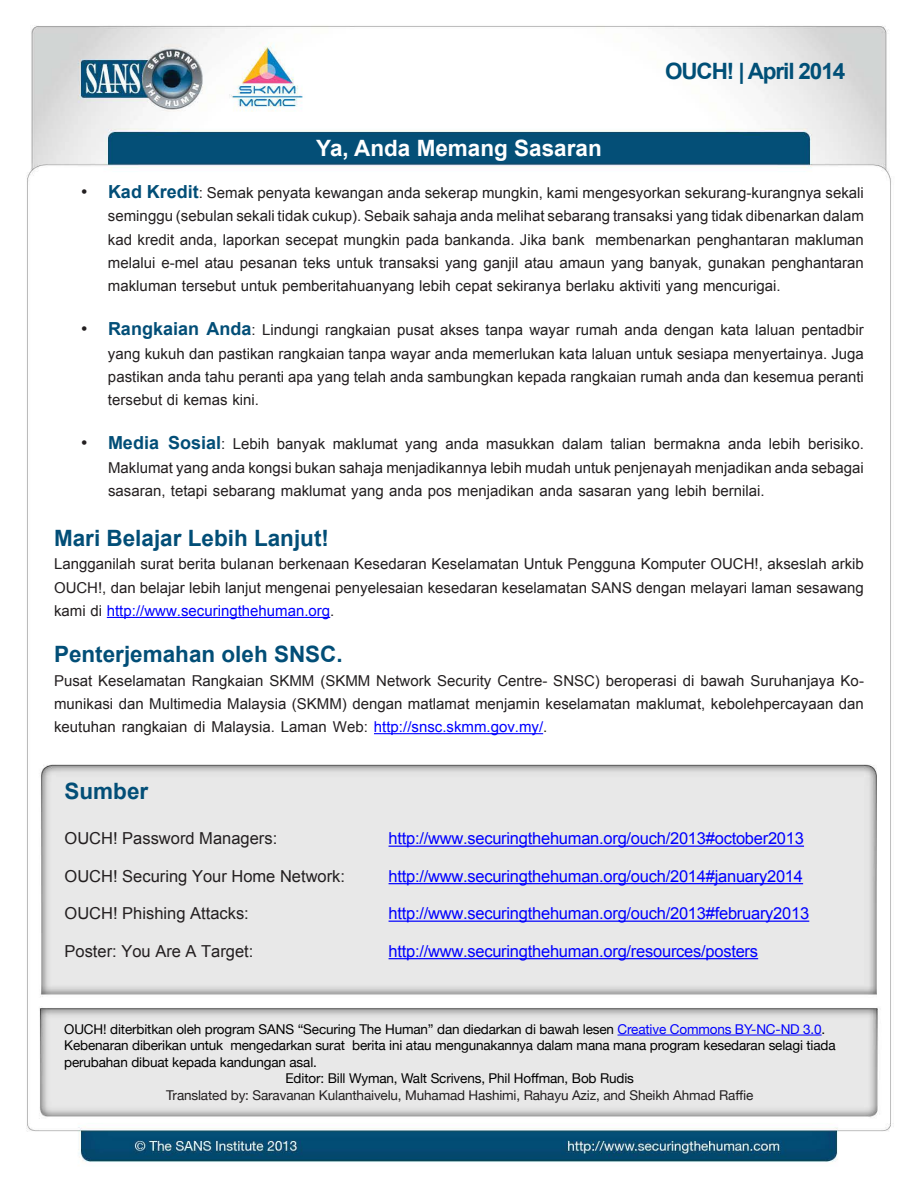
<style>
.page{position:relative;width:918px;height:1188px;background:#fff}
.page>*{position:absolute;margin:0;border:0;box-sizing:border-box;transform-origin:0 0}
.MainText{font:700 22.5px "Arial";color:#024e77}
.t1{font:700 22.5px "Arial";color:#fff}
.t2{font:700 22.5px "Arial";letter-spacing:-.05em;color:#004f77}
.t3{font:700 18px "Arial";color:#024e77}
.t4{font:18px "Arial";color:#231f20}
.MainText-2{font:16.5px "Arial";letter-spacing:-.015em;color:#00f}
.MainText-3{font:16.5px "Arial";color:#231f20}
.MainText-4{font:15px/23.2px "Arial";color:#231f20}
.t5{font:13.5px/16.5px "Helvetica Neue";letter-spacing:-.01em;color:#000}
.t6{font:13.5px "Helvetica Neue";letter-spacing:-.01em;color:#231f20}
.s1{color:#00f}
</style>
<div class="page">
<img style="left:26px;top:25px;width:868px;height:1137px">
<hr style="left:107px;top:617px;width:223px;height:1px;background:#00f">
<hr style="left:374px;top:733px;width:169px;height:1px;background:#00f">
<hr style="left:618px;top:1035px;width:204px;height:1px;background:#00f">
<hr style="left:389px;top:846px;width:415px;height:1px;background:#00f">
<hr style="left:389px;top:883px;width:414px;height:1px;background:#00f">
<hr style="left:389px;top:921px;width:420px;height:1px;background:#00f">
<hr style="left:389px;top:958px;width:369px;height:1px;background:#00f">
<h1 class="t2" style="left:665px;top:56px;width:182px">OUCH! | April 2014</h1>
<h1 class="t1" style="left:316px;top:133px;width:287px">Ya, Anda Memang Sasaran</h1>
<p class="t4" style="left:81px;top:180px;width:8px">•</p>
<p class="t3" style="left:108px;top:180px;width:92px">Kad Kredit</p>
<p class="MainText-4" style="left:199px;top:181px;width:667px">: Semak penyata kewangan anda sekerap mungkin, kami mengesyorkan sekurang-kurangnya sekali</p>
<p class="t4" style="left:81px;top:317px;width:8px">•</p>
<p class="MainText-4" style="left:108px;top:205px;width:757px;text-align:right">seminggu (sebulan sekali tidak cukup .) Sebaik sahaja anda melihat sebarang transaksi yang tidak dibenarkan dalam membenarkan penghantaran makluman</p>
<p class="MainText-4" style="left:108px;top:228px;width:757px">kad kredit anda, laporkan secepat mungkin pada bankanda. Jika bank<br>melalui -e mel atau pesanan teks untuk transaksi yang ganjil atau amaun yang banyak, gunakan penghantaran makluman tersebut untuk pemberitahuanyang lebih cepat sekiranya berlaku aktiviti yang mencurigai.</p>
<p class="MainText-4" style="left:252px;top:319px;width:614px">: Lindungi rangkaian pusat akses tanpa wayar rumah anda dengan kata laluan pentadbir</p>
<p class="t3" style="left:108px;top:317px;width:145px">Rangkaian Anda</p>
<p class="t4" style="left:81px;top:431px;width:8px">•</p>
<p class="MainText-4" style="left:108px;top:342px;width:757px;text-align:justify">yang kukuh dan pastikan rangkaian tanpa wayar anda memerlukan kata laluan untuk sesiapa menyertainya. Juga pastikan anda tahu peranti apa yang telah anda sambungkan kepada rangkaian rumah anda dan kesemua peranti tersebut di kemas kini.</p>
<p class="MainText-4" style="left:808px;top:433px;width:57px">berisiko.</p>
<p class="t3" style="left:168px;top:431px;width:55px">Sosial</p>
<p class="t3" style="left:108px;top:431px;width:53px">Media</p>
<p class="MainText-4" style="left:233px;top:433px;width:38px">Lebih</p>
<p class="MainText-4" style="left:277px;top:433px;width:50px">banyak</p>
<p class="MainText-4" style="left:333px;top:433px;width:67px">maklumat</p>
<p class="MainText-4" style="left:445px;top:433px;width:35px">anda</p>
<p class="MainText-4" style="left:486px;top:433px;width:70px">masukkan</p>
<p class="MainText-4" style="left:562px;top:433px;width:42px">dalam</p>
<p class="MainText-4" style="left:610px;top:433px;width:37px">talian</p>
<p class="MainText-4" style="left:654px;top:433px;width:68px">bermakna</p>
<p class="MainText-4" style="left:728px;top:433px;width:35px">anda</p>
<p class="MainText-4" style="left:769px;top:433px;width:33px">lebih</p>
<p class="MainText-4" style="left:405px;top:433px;width:34px">yang</p>
<p class="MainText-4" style="left:221px;top:433px;width:6px">:</p>
<p class="MainText-4" style="left:108px;top:456px;width:757px">Maklumat yang anda kongsi bukan sahaja menjadikannya lebih mudah untuk penjenayah menjadikan anda sebagai sasaran, tetapi sebarang maklumat yang anda pos menjadikan anda sasaran yang lebih bernilai.</p>
<p class="MainText" style="left:54px;top:523px;width:277px">Mari Belajar Lebih Lanjut!</p>
<p class="MainText-4" style="left:54px;top:553px;width:811px;text-align:justify">Langganilah surat berita bulanan berkenaan Kesedaran Keselamatan Untuk Pengguna Komputer OUCH ,! akseslah arkib OUCH ,! dan belajar lebih lanjut mengenai penyelesaian kesedaran keselamatan SANS dengan melayari laman sesawang kami di <span class="s1">http://www.securingthehuman.org</span>.</p>
<p class="MainText" style="left:54px;top:639px;width:290px">Penterjemahan oleh SNSC.</p>
<p class="MainText-4" style="left:54px;top:692px;width:811px">munikasi dan Multimedia Malaysia (SKMM) dengan matlamat menjamin keselamatan maklumat, kebolehpercayaan dan</p>
<p class="MainText-4" style="left:54px;top:669px;width:811px">Pusat Keselamatan Rangkaian SKMM (SKMM Network Security Centre- SNSC) beroperasi di bawah Suruhanjaya Ko-</p>
<p class="MainText-4" style="left:54px;top:715px;width:495px">keutuhan rangkaian di Malaysia. Laman Web: <span class="s1">http://snsc.skmm.gov.my/</span>.</p>
<p class="MainText" style="left:65px;top:777px;width:85px">Sumber</p>
<p class="MainText-3" style="left:65px;top:828px;width:214px">OUCH! Password Managers:</p>
<p class="MainText-2" style="left:389px;top:828px;width:417px">http://www.securingthehuman.org/ouch/2013#october2013</p>
<p class="MainText-3" style="left:65px;top:865px;width:282px">OUCH! Securing Your Home Network:</p>
<p class="MainText-2" style="left:389px;top:865px;width:416px">http://www.securingthehuman.org/ouch/2014#january2014</p>
<p class="MainText-3" style="left:65px;top:903px;width:186px">OUCH! Phishing Attacks:</p>
<p class="MainText-2" style="left:389px;top:903px;width:422px">http://www.securingthehuman.org/ouch/2013#february2013</p>
<p class="MainText-3" style="left:65px;top:940px;width:190px">Poster: You Are A Target:</p>
<p class="MainText-2" style="left:389px;top:940px;width:371px">http://www.securingthehuman.org/resources/posters</p>
<p class="t5" style="left:352px;top:1021px;width:485px;text-indent:-288px">OUCH! diterbitkan oleh program SANS “Securing The Human” dan diedarkan di bawah lesen <span class="s1">Creative Commons BY-NC-ND 3.0</span>. berita ini atau mengunakannya dalam mana mana program kesedaran selagi tiada</p>
<p class="t5" style="left:64px;top:1038px;width:254px">Kebenaran diberikan untuk<br>perubahan dibuat kepada kandungan asal.</p>
<p class="t5" style="left:286px;top:1071px;width:350px">Editor: Bill Wyman, Walt Scrivens, Phil Hoffman, Bob Rudis</p>
<p class="t6" style="left:166px;top:1085px;width:589px">Translated by: Saravanan Kulanthaivelu, Muhamad Hashimi, Rahayu Aziz, and Sheikh Ahmad Raffie</p>
<p class="t5" style="left:230px;top:1038px;width:116px">mengedarkan surat</p>
</div>
